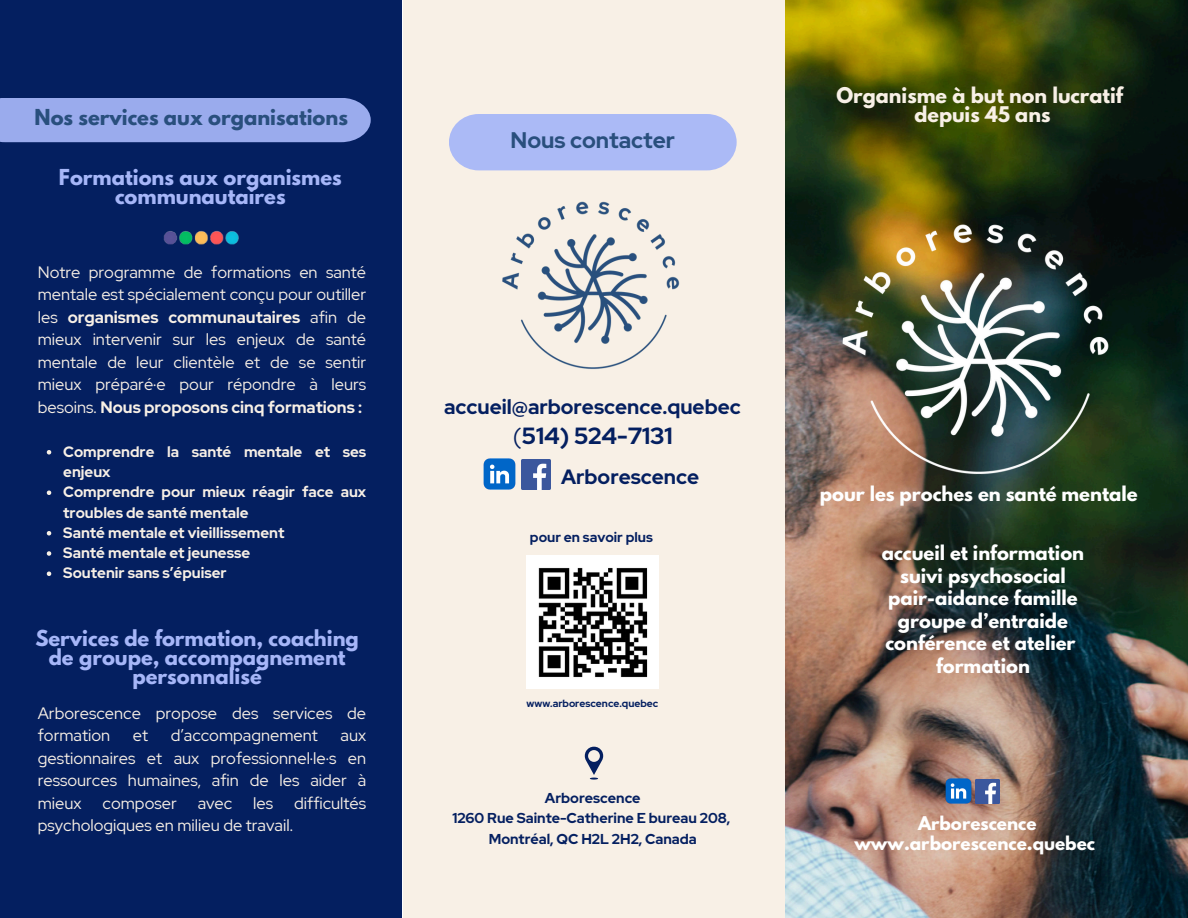
<style>
.page{position:relative;width:1188px;height:918px;background:#fff}
.page>*{position:absolute;margin:0;border:0;box-sizing:border-box;transform-origin:0 0}
.t1{font:700 23.4px "Red Hat Display";color:#041f60}
.t2{font:700 22.5px "Red Hat Display";color:#294f7d}
.t3{font:700 20.55px "Red Hat Display";color:#041f60}
.t4{font:700 19.5px/19.2px "League Spartan";color:#a6b6f8;text-align:center}
.t5{font:700 19.5px "League Spartan";color:#294f7d}
.t6{font:700 19.2px/19.4px "League Spartan";color:#f8f0e6;text-align:center}
.t7{font:700 18px/22.5px "League Spartan";color:#fff;text-align:center}
.t8{font:700 16.8px "League Spartan";color:#fff}
.t9{font:16.5px/22.5px "Red Hat Display";color:#f8f0e6;text-align:justify}
.t10{font:700 15px/20.2px "Red Hat Display";color:#f8f0e6}
.t11{font:700 14.25px/20.2px "Red Hat Display";color:#041f60;text-align:center}
.t12{font:700 13.8px "Red Hat Display";color:#041f60}
.t13{font:700 10.2px "Red Hat Display";color:#041f60}
.s1{font-weight:700}
.s2{font-weight:400}
</style>
<div class="page">
<img style="left:785px;top:0;width:403px;height:918px">
<img style="left:938px;top:770px;width:41px;height:42px">
<img style="left:976px;top:780px;width:23px;height:23px">
<img style="left:801px;top:168px;width:356px;height:317px">
<div style="left:403px;top:0;width:382px;height:918px;background:#f8f0e6"></div>
<div style="left:0;top:0;width:402px;height:918px;background:#041f60"></div>
<img style="left:163px;top:231px;width:76px;height:14px">
<div style="left:0;top:98px;width:371px;height:44px;background:#9aabed"></div>
<div style="left:449px;top:114px;width:288px;height:56px;background:#abbaf6"></div>
<img style="left:526px;top:556px;width:133px;height:133px">
<img style="left:474px;top:165px;width:237px;height:204px">
<img style="left:483px;top:458px;width:42px;height:32px">
<img style="left:521px;top:460px;width:29px;height:29px">
<svg style="left:584px;top:746px;width:19px;height:34px"></svg>
<svg style="left:47px;top:450px;width:4px;height:5px"></svg>
<svg style="left:47px;top:491px;width:4px;height:4px"></svg>
<svg style="left:47px;top:531px;width:4px;height:5px"></svg>
<svg style="left:47px;top:551px;width:4px;height:5px"></svg>
<svg style="left:47px;top:572px;width:4px;height:4px"></svg>
<p class="t5" style="left:35px;top:107px;width:315px">Nos services aux organisations</p>
<p class="t4" style="left:59px;top:170px;width:284px">Formations aux organismes communautaires</p>
<h3 class="t9" style="left:38px;top:261px;width:330px">Notre programme de formations en santé mentale est spécialement conçu pour outiller les <span class="s1">organismes communautaires</span> afin de mieux intervenir sur les enjeux de santé mentale de leur clientèle et de se sentir mieux préparé·e pour répondre à leurs besoins. <span class="s1">Nous proposons cinq formations :</span></h3>
<h6 class="t10" style="left:63px;top:441px;width:305px">Comprendre la santé mentale et ses enjeux</h6>
<p class="t10" style="left:63px;top:482px;width:305px">Comprendre pour mieux réagir face aux troubles de santé mentale</p>
<p class="t10" style="left:63px;top:522px;width:223px">Santé mentale et vieillissement</p>
<p class="t10" style="left:63px;top:543px;width:188px">Santé mentale et jeunesse</p>
<h6 class="t10" style="left:63px;top:563px;width:165px">Soutenir sans s’épuiser</h6>
<p class="t4" style="left:35px;top:631px;width:325px">Services de formation, coaching de groupe, accompagnement personnalisé</p>
<p class="t9" style="left:38px;top:701px;width:330px">Arborescence propose des services de formation</p>
<p class="t9" style="left:133px;top:724px;width:17px">et</p>
<p class="t9" style="left:171px;top:724px;width:149px">d’accompagnement</p>
<p class="t9" style="left:38px;top:724px;width:330px;text-indent:303px">aux gestionnaires et aux professionnel·le·s en ressources humaines, afin de les aider à mieux</p>
<p class="t9" style="left:103px;top:791px;width:76px">composer</p>
<p class="t9" style="left:198px;top:791px;width:36px">avec</p>
<p class="t9" style="left:253px;top:791px;width:21px">les</p>
<p class="t9" style="left:294px;top:791px;width:74px">difficultés</p>
<p class="t9" style="left:38px;top:814px;width:257px">psychologiques en milieu de travail.</p>
<p class="t2" style="left:511px;top:125px;width:166px">Nous contacter</p>
<p class="t3" style="left:444px;top:393px;width:298px">accueil@arborescence.quebec</p>
<h3 class="t1" style="left:513px;top:421px;width:161px"><span class="s2">(</span>514) 524-7131</h3>
<h4 class="t3" style="left:561px;top:463px;width:140px">Arborescence</h4>
<h3 class="t12" style="left:530px;top:528px;width:124px">pour en savoir plus</h3>
<h4 class="t13" style="left:527px;top:697px;width:133px">www.arborescence.quebec</h4>
<h4 class="t11" style="left:452px;top:788px;width:279px">Arborescence<br>1260 Rue Sainte-Catherine E bureau 208,<br>Montréal, QC H2L 2H2, Canada</h4>
<p class="t6" style="left:836px;top:88px;width:288px">Organisme à but non lucratif depuis 45 ans</p>
<p class="t7" style="left:820px;top:485px;width:319px">pour les proches en santé mentale</p>
<p class="t7" style="left:882px;top:544px;width:204px">accueil et information suivi psychosocial pair-aidance famille groupe d’entraide conférence et atelier formation</p>
<h3 class="t8" style="left:918px;top:815px;width:120px">Arborescence</h3>
<h2 class="t8" style="left:854px;top:835px;width:242px">www.arborescence.quebec</h2>
</div>
